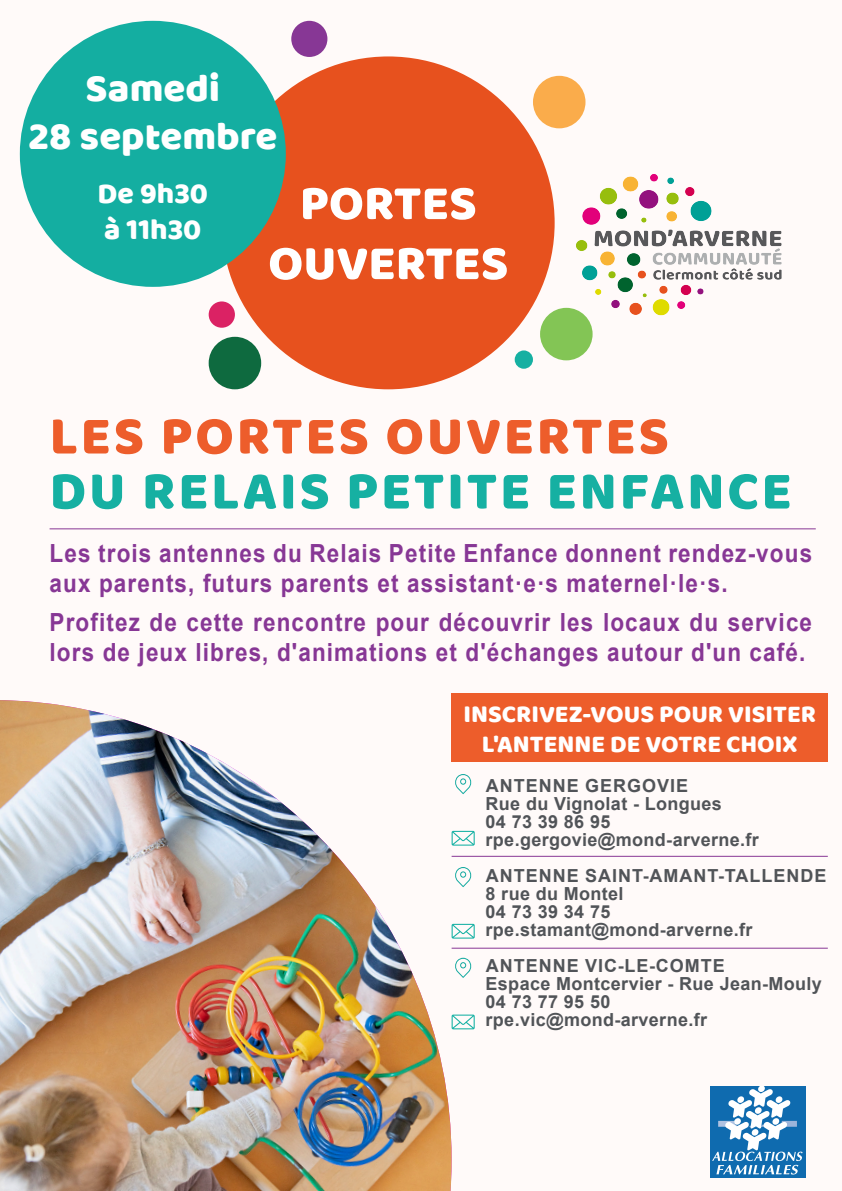
<style>
.page{position:relative;width:842px;height:1191px;background:#fffaf9}
.page>*{position:absolute;margin:0;border:0;box-sizing:border-box;transform-origin:0 0}
.t1{font:55px "Baloo Tamma";letter-spacing:.05em;color:#16b0a2}
.t2{font:55px "Baloo Tamma";letter-spacing:.05em;color:#ed5d2b}
.t3{font:50px "Baloo Tamma";color:#fff}
.t4{font:40px "Baloo Tamma";color:#fff}
.t5{font:30px "Baloo Tamma";color:#fff}
.t6{font:700 25px/30px "Arial";letter-spacing:.05em;color:#873795;scale:.9 1}
.t7{font:25px "Baloo Tamma";color:#fff}
.t8{font:700 18px "Arial";letter-spacing:.02em;color:#515458}
.t9{font:700 18px "Arial";letter-spacing:.055em;color:#515458}
</style>
<div class="page">
<div style="left:222px;top:56px;width:333px;height:333px;background:#e7511e;border-radius:50%"></div>
<img style="left:0;top:700px;width:452px;height:491px">
<div style="left:533px;top:76px;width:52px;height:52px;background:#faac4b;border-radius:50%"></div>
<div style="left:291px;top:21px;width:36px;height:36px;background:#873795;border-radius:50%"></div>
<div style="left:540px;top:308px;width:53px;height:52px;background:#83c555;border-radius:50%"></div>
<div style="left:209px;top:337px;width:52px;height:52px;background:#0e6a3f;border-radius:50%"></div>
<div style="left:209px;top:301px;width:26px;height:27px;background:#db2264;border-radius:50%"></div>
<div style="left:515px;top:350px;width:18px;height:19px;background:#16b0a2;border-radius:50%"></div>
<div style="left:20px;top:21px;width:266px;height:266px;background:#14aea1;border-radius:50%"></div>
<img style="left:559px;top:174px;width:223px;height:147px">
<div style="left:710px;top:1086px;width:95px;height:91px;background:#0f6baf"></div>
<svg style="left:712px;top:1086px;width:91px;height:88px"></svg>
<svg style="left:452px;top:831px;width:23px;height:14px"></svg>
<svg style="left:455px;top:774px;width:17px;height:20px"></svg>
<hr style="left:50px;top:528px;width:766px;height:1px;background:#883795">
<div style="left:452px;top:693px;width:376px;height:68px;background:#ed5d2b"></div>
<svg style="left:452px;top:923px;width:23px;height:15px"></svg>
<svg style="left:455px;top:867px;width:17px;height:20px"></svg>
<svg style="left:452px;top:1014px;width:23px;height:15px"></svg>
<svg style="left:455px;top:957px;width:17px;height:21px"></svg>
<hr style="left:452px;top:855px;width:376px;height:1px;background:#883795">
<hr style="left:452px;top:947px;width:376px;height:1px;background:#883795">
<p class="t4" style="left:85px;top:64px;width:136px">Samedi</p>
<p class="t4" style="left:28px;top:112px;width:251px">28 septembre</p>
<p class="t5" style="left:98px;top:175px;width:112px">De 9h30</p>
<p class="t5" style="left:104px;top:211px;width:99px">à 11h30</p>
<p class="t3" style="left:300px;top:172px;width:178px">PORTES</p>
<p class="t3" style="left:268px;top:232px;width:242px">OUVERTES</p>
<p class="t2" style="left:50px;top:402px;width:621px">LES PORTES OUVERTES</p>
<p class="t1" style="left:50px;top:457px;width:743px">DU RELAIS PETITE ENFANCE</p>
<p class="t6" style="left:50px;top:538px;width:849px">Les trois antennes du Relais Petite Enfance donnent rendez-vous aux parents, futurs parents et assistant·e·s maternel·le·s.</p>
<p class="t6" style="left:50px;top:607px;width:849px">Profitez de cette rencontre pour découvrir les locaux du service lors de jeux libres, d'animations et d'échanges autour d'un café.</p>
<p class="t7" style="left:463px;top:699px;width:354px">INSCRIVEZ-VOUS POUR VISITER</p>
<p class="t7" style="left:482px;top:729px;width:317px">L'ANTENNE DE VOTRE CHOIX</p>
<p class="t9" style="left:486px;top:772px;width:204px">ANTENNE GERGOVIE</p>
<p class="t8" style="left:486px;top:790px;width:238px">Rue du Vignolat - Longues</p>
<p class="t8" style="left:486px;top:808px;width:126px">04 73 39 86 95</p>
<p class="t8" style="left:486px;top:826px;width:275px">rpe.gergovie@mond-arverne.fr</p>
<p class="t9" style="left:486px;top:862px;width:342px">ANTENNE SAINT-AMANT-TALLENDE</p>
<p class="t8" style="left:486px;top:880px;width:140px">8 rue du Montel</p>
<p class="t8" style="left:486px;top:898px;width:126px">04 73 39 34 75</p>
<p class="t8" style="left:486px;top:916px;width:268px">rpe.stamant@mond-arverne.fr</p>
<p class="t9" style="left:486px;top:952px;width:240px">ANTENNE VIC-LE-COMTE</p>
<p class="t8" style="left:486px;top:970px;width:338px">Espace Montcervier - Rue Jean-Mouly</p>
<p class="t8" style="left:486px;top:988px;width:126px">04 73 77 95 50</p>
<p class="t8" style="left:486px;top:1006px;width:223px">rpe.vic@mond-arverne.fr</p>
</div>
